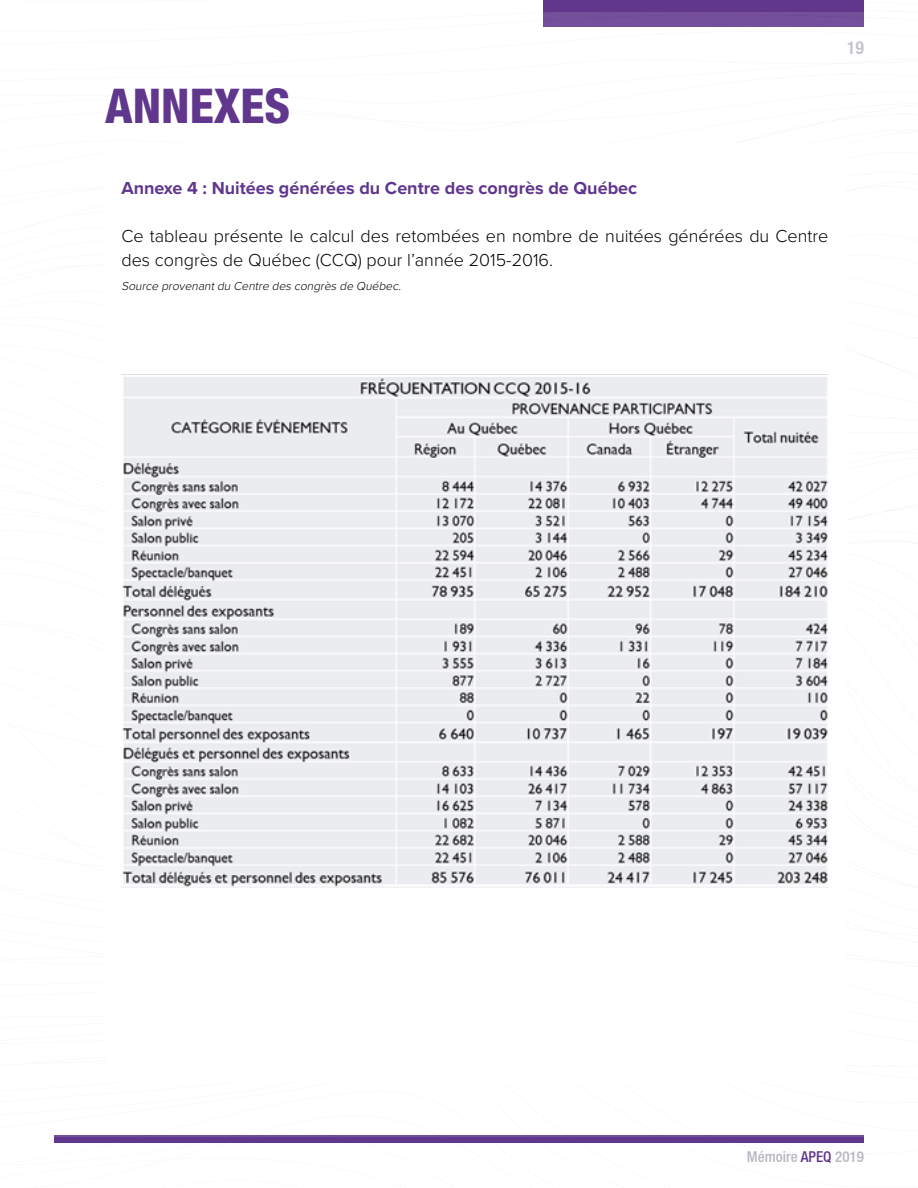
<style>
.page{position:relative;width:918px;height:1188px;background:#fff}
.page>*{position:absolute;margin:0;border:0;box-sizing:border-box;transform-origin:0 0}
.t1{font:800 condensed 48px "Helvetica Neue";color:#60378d}
.t2{font:300 18px/24px "Proxima Nova";color:#000}
.t3{font:700 18px "Proxima Nova";color:#60378d}
.t4{font:500 condensed 18px "Helvetica Neue";color:#b8b9c0}
.t5{font:500 condensed 15px "Helvetica Neue";color:#b8b9c0}
.t6{font:italic 300 12px "Proxima Nova";color:#000}
.s1{color:#5f378d}
</style>
<div class="page">
<svg style="left:543px;top:0;width:321px;height:27px"></svg>
<svg style="left:54px;top:1135px;width:810px;height:8px"></svg>
<img style="left:121px;top:374px;width:707px;height:514px">
<h1 class="t1" style="left:105px;top:76px;width:186px">ANNEXES</h1>
<p class="t4" style="left:847px;top:37px;width:19px">19</p>
<p class="t3" style="left:122px;top:174px;width:517px">Annexe 4 : Nuitées générées du Centre des congrès de Québec</p>
<p class="t2" style="left:122px;top:223px;width:708px">Ce tableau présente le calcul des retombées en nombre de nuitées générées du Centre des congrès de Québec (CCQ) pour l’année 2015-2016.</p>
<p class="t6" style="left:122px;top:277px;width:284px">Source provenantdu Centre des congrès de Québec.</p>
<p class="t5" style="left:747px;top:1148px;width:119px">Mémoire <span class="s1">APEQ</span> 2019</p>
</div>
